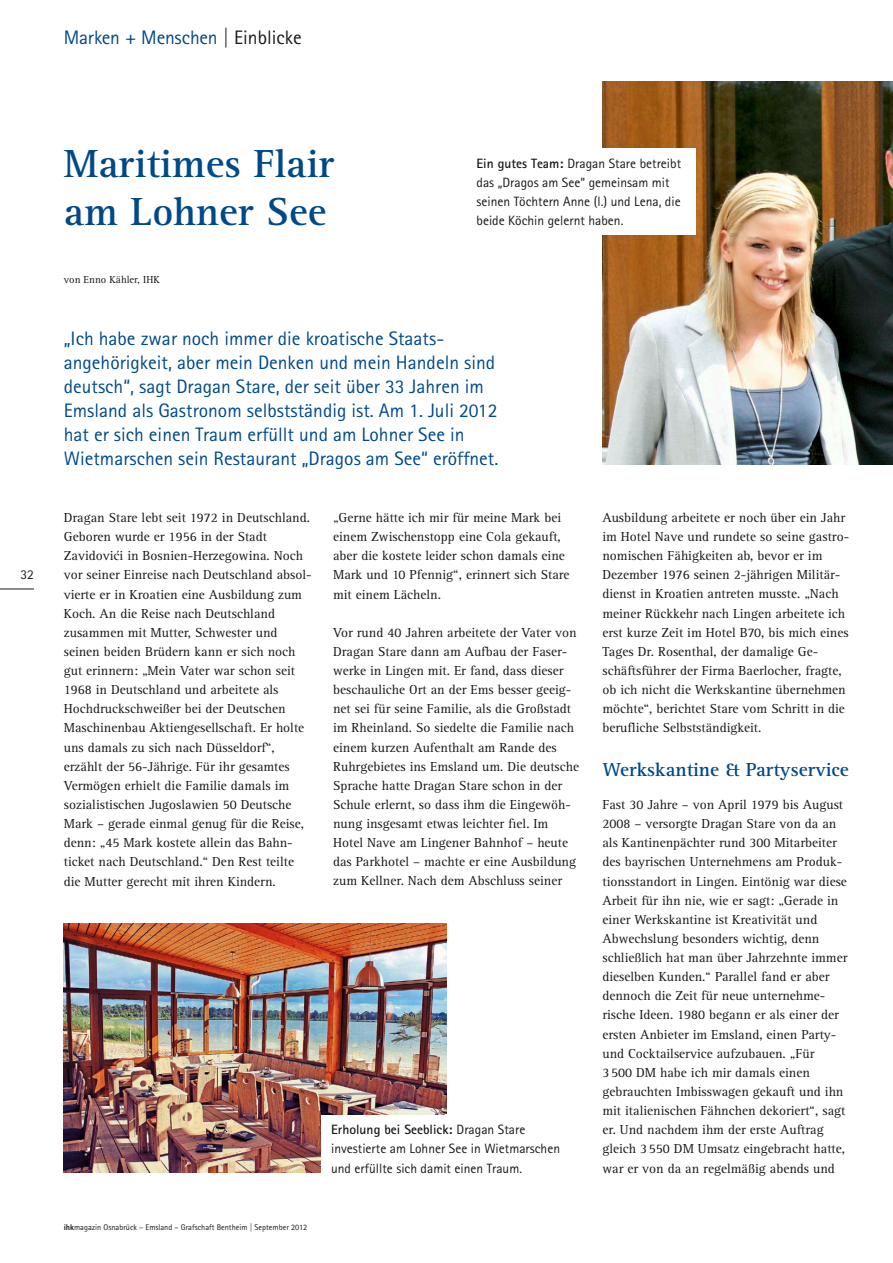
<style>
.page{position:relative;width:893px;height:1263px;background:#fff}
.page>*{position:absolute;margin:0;border:0;box-sizing:border-box;transform-origin:0 0}
.t1{font:700 40.5px/48px "Rotis Serif Std";color:#004987}
.t2{font:19.5px/24px "Rotis Sans Serif Std";color:#004987}
.t3{font:700 19.5px "Rotis Serif Std";color:#004987}
.t4{font:13.5px/19.2px "Rotis Serif Std";color:#1a1918}
.t5{font:13.5px/19.2px "Rotis Sans Serif Std";color:#1a1918}
.t6{font:10.5px "Rotis Serif Std";color:#1a1918}
.t7{font:8.25px "Rotis Sans Serif Std";color:#1a1918}
.s1{color:#1a1918}
.s2{font-family:"Rotis Sans Serif Pro";font-weight:700}
.s3{font-weight:800}
</style>
<div class="page">
<hr style="left:0;top:589px;width:34px;height:1px;background:#1a1918">
<img style="left:602px;top:82px;width:291px;height:383px">
<div style="left:467px;top:149px;width:228px;height:86px;background:#fff"></div>
<img style="left:64px;top:924px;width:382px;height:248px">
<div style="left:322px;top:1115px;width:268px;height:96px;background:#fff"></div>
<p class="t2" style="left:64px;top:25px;width:239px">Marken + Menschen <span class="s1">| Einblicke</span></p>
<p class="t5" style="left:21px;top:565px;width:15px">32</p>
<p class="t1" style="left:64px;top:141px;width:272px">Maritimes Flair am Lohner See</p>
<p class="t6" style="left:64px;top:273px;width:97px">von Enno Kähler, IHK</p>
<p class="t5" style="left:476px;top:154px;width:206px"><span class="s2">Ein gutes Team:</span> Dragan Stare betreibt das „Dragos am See“ gemeinsam mit seinen Töchtern Anne (l.) und Lena, die beide Köchin gelernt haben.</p>
<p class="t2" style="left:64px;top:326px;width:436px">„Ich habe zwar noch immer die kroatische Staats&shy;angehörigkeit, aber mein Denken und mein Handeln sind deutsch“, sagt Dragan Stare, der seit über 33 Jahren im Emsland als Gastronom selbstständig ist. Am 1. Juli 2012 hat er sich einen Traum erfüllt und am Lohner See in Wietmarschen sein Restaurant „Dragos am See“ eröffnet.</p>
<p class="t4" style="left:64px;top:508px;width:250px">Dragan Stare lebt seit 1972 in Deutschland.<br>Geboren wurde er 1956 in der Stadt Zavidovic´i in Bosnien-Herzegowina. Noch vor seiner Einreise nach Deutschland absol&shy;vierte er in Kroatien eine Ausbildung zum Koch. An die Reise nach Deutschland zusammen mit Mutter, Schwester und seinen beiden Brüdern kann er sich noch gut erinnern: „Mein Vater war schon seit 1968 in Deutschland und arbeitete als Hochdruckschweißer bei der Deutschen Maschinenbau Aktiengesellschaft. Er holte uns damals zu sich nach Düsseldorf“, erzählt der 56-Jährige. Für ihr gesamtes Vermögen erhielt die Familie damals im sozialistischen Jugoslawien 50 Deutsche Mark – gerade einmal genug für die Reise, denn: „45 Mark kostete allein das Bahn&shy;ticket nach Deutschland.“ Den Rest teilte die Mutter gerecht mit ihren Kindern.</p>
<p class="t4" style="left:333px;top:508px;width:238px">„Gerne hätte ich mir für meine Mark bei einem Zwischenstopp eine Cola gekauft, aber die kostete leider schon damals eine Mark und 10 Pfennig“, erinnert sich Stare mit einem Lächeln.</p>
<p class="t4" style="left:333px;top:623px;width:248px">Vor rund 40 Jahren arbeitete der Vater von Dragan Stare dann am Aufbau der Faser&shy;werke in Lingen mit. Er fand, dass dieser beschauliche Ort an der Ems besser geeig&shy;net sei für seine Familie, als die Großstadt im Rheinland. So siedelte die Familie nach einem kurzen Aufenthalt am Rande des Ruhrgebietes ins Emsland um. Die deutsche Sprache hatte Dragan Stare schon in der Schule erlernt, so dass ihm die Eingewöh&shy;nung insgesamt etwas leichter fiel. Im Hotel Nave am Lingener Bahnhof – heute das Parkhotel – machte er eine Ausbildung zum Kellner. Nach dem Abschluss seiner</p>
<p class="t7" style="left:64px;top:1222px;width:245px"><span class="s3">ihk</span>magazin Osnabrück – Emsland – Grafschaft Bentheim | September 2012</p>
<p class="t5" style="left:331px;top:1120px;width:230px"><span class="s2">Erholung bei Seeblick:</span> Dragan Stare investierte am Lohner See in Wietmarschen und erfüllte sich damit einen Traum.</p>
<p class="t4" style="left:602px;top:508px;width:248px">Ausbildung arbeitete er noch über ein Jahr im Hotel Nave und rundete so seine gastro&shy;nomischen Fähigkeiten ab, bevor er im Dezember 1976 seinen 2-jährigen Militär&shy;dienst in Kroatien antreten musste. „Nach meiner Rückkehr nach Lingen arbeitete ich erst kurze Zeit im Hotel B70, bis mich eines Tages Dr. Rosenthal, der damalige Ge&shy;schäftsführer der Firma Baerlocher, fragte, ob ich nicht die Werkskantine übernehmen möchte“, berichtet Stare vom Schritt in die berufliche Selbstständigkeit.</p>
<p class="t3" style="left:602px;top:758px;width:248px">Werkskantine &amp; Partyservice</p>
<p class="t4" style="left:602px;top:795px;width:247px">Fast 30 Jahre – von April 1979 bis August 2008 – versorgte Dragan Stare von da an als Kantinenpächter rund 300 Mitarbeiter des bayrischen Unternehmens am Produk&shy;tionsstandort in Lingen. Eintönig war diese Arbeit für ihn nie, wie er sagt: „Gerade in einer Werkskantine ist Kreativität und Abwechslung besonders wichtig, denn schließlich hat man über Jahrzehnte immer dieselben Kunden.“ Parallel fand er aber dennoch die Zeit für neue unternehme&shy;rische Ideen. 1980 begann er als einer der ersten Anbieter im Emsland, einen Party&shy;und Cocktailservice aufzubauen. „Für 3500 DM habe ich mir damals einen gebrauchten Imbisswagen gekauft und ihn mit italienischen Fähnchen dekoriert“, sagt er. Und nachdem ihm der erste Auftrag gleich 3550 DM Umsatz eingebracht hatte, war er von da an regelmäßig abends und</p>
</div>
